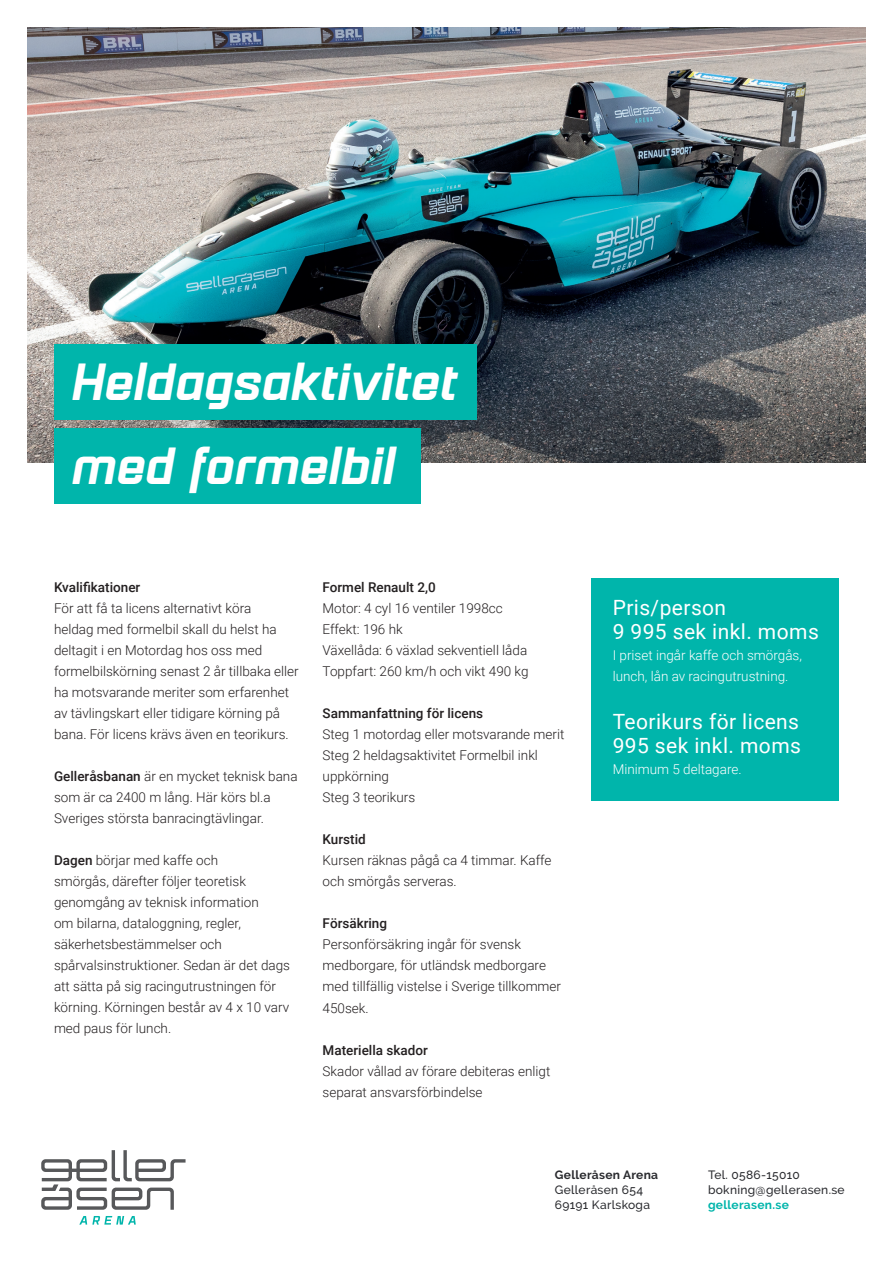
<style>
.page{position:relative;width:893px;height:1263px;background:#fff}
.page>*{position:absolute;margin:0;border:0;box-sizing:border-box;transform-origin:0 0}
.t1{font:italic 900 45.6px/84px "Mensura";color:#fff}
.t2{font:21px/24px "Roboto";letter-spacing:.02em;color:#fff}
.t3{font:300 13.5px/21px "Roboto";color:#231f20}
.t4{font:500 13.5px "Roboto";color:#231f20}
.t5{font:300 13.5px/21px "Roboto";color:#fff}
.t6{font:500 12px/15px "Raleway";letter-spacing:.025em;color:#292a2e}
.t7{font:700 12px "Raleway";letter-spacing:.025em;color:#292a2e}
.t8{font:700 12px "Raleway";letter-spacing:.025em;color:#00b5ab}
.s1{font-weight:500}
</style>
<div class="page">
<img style="left:28px;top:28px;width:837px;height:435px">
<svg style="left:79px;top:1216px;width:57px;height:8px"></svg>
<svg style="left:41px;top:1150px;width:145px;height:60px"></svg>
<div style="left:54px;top:344px;width:422px;height:76px;background:#00b5ab"></div>
<div style="left:54px;top:429px;width:367px;height:75px;background:#00b5ab"></div>
<div style="left:591px;top:578px;width:248px;height:223px;background:#00b5ab"></div>
<h1 class="t1" style="left:70px;top:339px;width:387px">Heldagsaktivitet med formelbil</h1>
<p class="t4" style="left:54px;top:578px;width:88px">Kvalifikationer</p>
<p class="t3" style="left:54px;top:597px;width:246px">För att få ta licens alternativt köra<br>heldag med formelbil skall du helst ha deltagit i en Motordag hos oss med formelbilskörning senast 2 år tillbaka eller ha motsvarande meriter som erfarenhet av tävlingskart eller tidigare körning på bana. För licens krävs även en teorikurs.</p>
<p class="t3" style="left:54px;top:765px;width:245px"><span class="s1">Gelleråsbanan</span> är en mycket teknisk bana som är ca 2400 m lång. Här körs bl.a<br>Sveriges största banracingtävlingar.</p>
<p class="t3" style="left:54px;top:849px;width:238px"><span class="s1">Dagen</span> börjar med kaffe och<br>smörgås, därefter följer teoretisk genomgång av teknisk information<br>om bilarna, dataloggning, regler, säkerhetsbestämmelser och spårvalsinstruktioner. Sedan är det dags att sätta på sig racingutrustningen för körning. Körningen består av 4 x 10 varv med paus för lunch.</p>
<p class="t4" style="left:323px;top:578px;width:115px">Formel Renault 2,0</p>
<p class="t3" style="left:323px;top:598px;width:207px">Motor: 4 cyl 16 ventiler 1998cc<br>Effekt: 196 hk<br>Växellåda: 6 växlad sekventiell låda<br>Toppfart: 260 km/h och vikt 490 kg</p>
<p class="t4" style="left:323px;top:704px;width:162px">Sammanfattning för licens</p>
<p class="t3" style="left:323px;top:724px;width:243px">Steg 1 motordag eller motsvarande merit<br>Steg 2 heldagsaktivitet Formelbil inkl uppkörning<br>Steg 3 teorikurs</p>
<p class="t4" style="left:323px;top:830px;width:45px">Kurstid</p>
<p class="t3" style="left:323px;top:850px;width:230px">Kursen räknas pågå ca 4 timmar. Kaffe och smörgås serveras.</p>
<p class="t4" style="left:323px;top:914px;width:66px">Försäkring</p>
<p class="t3" style="left:323px;top:934px;width:240px">Personförsäkring ingår för svensk medborgare, för utländsk medborgare med tillfällig vistelse i Sverige tillkommer<br>450sek.</p>
<p class="t4" style="left:323px;top:1040px;width:107px">Materiella skador</p>
<p class="t3" style="left:323px;top:1060px;width:229px">Skador vållad av förare debiteras enligt separat ansvarsförbindelse</p>
<h2 class="t2" style="left:613px;top:595px;width:208px">Pris/person<br>9 995 sek inkl. moms</h2>
<p class="t5" style="left:613px;top:644px;width:191px">I priset ingår kaffe och smörgås, lunch, lån av racingutrustning.</p>
<h2 class="t2" style="left:613px;top:709px;width:190px">Teorikurs för licens<br>995 sek inkl. moms</h2>
<p class="t5" style="left:613px;top:758px;width:130px">Minimum 5 deltagare.</p>
<p class="t7" style="left:555px;top:1168px;width:105px">Gelleråsen Arena</p>
<p class="t6" style="left:555px;top:1182px;width:97px">Gelleråsen 654<br>69191 Karlskoga</p>
<p class="t6" style="left:708px;top:1167px;width:138px">Tel. 0586-15010 bokning@gellerasen.se</p>
<p class="t8" style="left:708px;top:1198px;width:82px">gellerasen.se</p>
</div>
